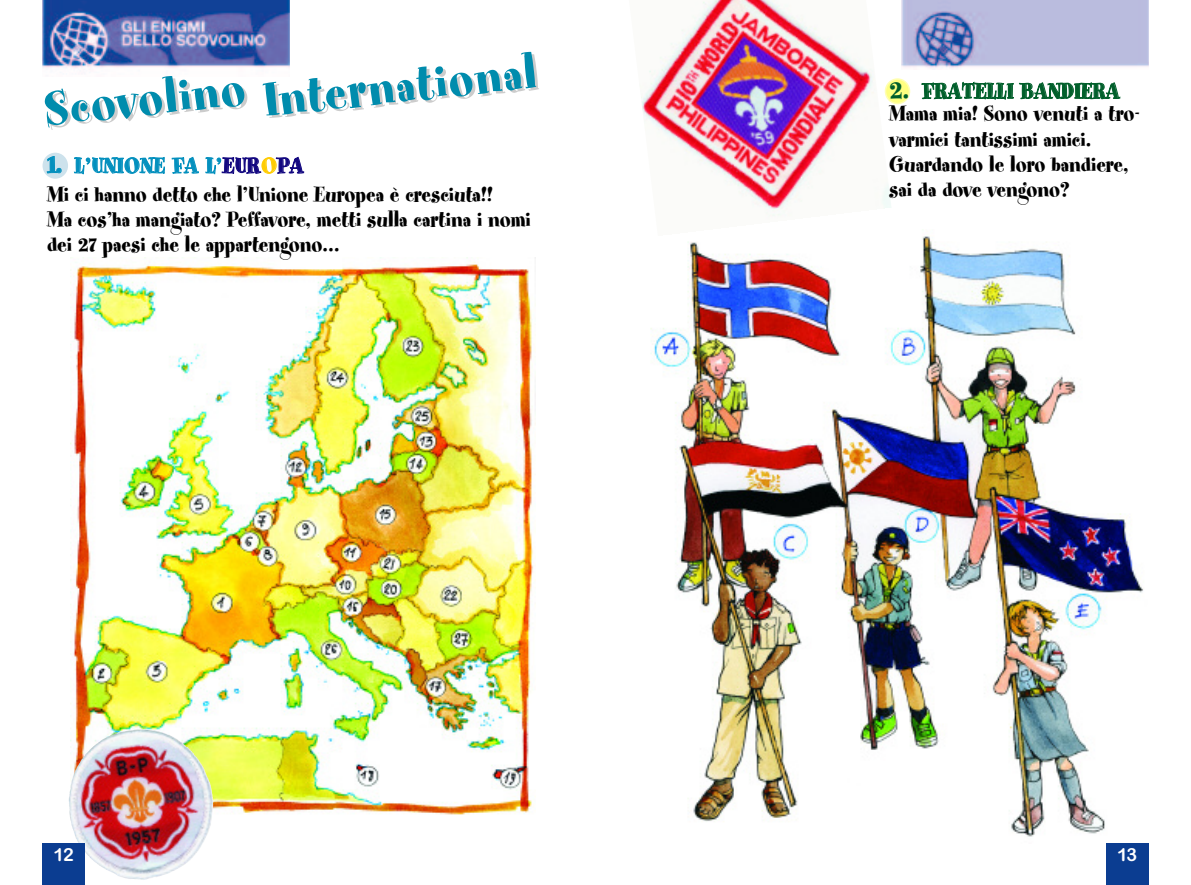
<style>
.page{position:relative;width:1191px;height:885px;background:#fff}
.page>*{position:absolute;margin:0;border:0;box-sizing:border-box;transform-origin:0 0}
.t1{font:54px "Spumoni LP";color:#008cad}
.t2{font:24px/25.2px "Spumoni LP";color:#000}
.t3{font:18px "Arial Rounded MT Bold";color:#fff}
.s1{font-size:30px;color:#0490be}
.s2{color:#0490be}
.s3{color:#130880}
.s4{color:#ffcc03}
.s5{font-size:30px;color:#015f2b}
.s6{color:#015f2b}
</style>
<div class="page">
<img style="left:650px;top:236px;width:493px;height:601px">
<img style="left:71px;top:257px;width:462px;height:564px">
<img style="left:121px;top:749px;width:92px;height:131px">
<svg style="left:650px;top:236px;width:242px;height:6px"></svg>
<img style="left:641px;top:0;width:250px;height:216px">
<svg style="left:43px;top:153px;width:25px;height:26px"></svg>
<svg style="left:884px;top:78px;width:26px;height:26px"></svg>
<div style="left:43px;top:843px;width:42px;height:41px;background:#0b3d91"></div>
<img style="left:901px;top:0;width:247px;height:69px">
<img style="left:43px;top:0;width:246px;height:69px">
<div style="left:1106px;top:843px;width:42px;height:41px;background:#0b3d91"></div>
<h1 class="t1" style="left:43px;top:104px;width:495px;rotate:-6deg">Scovolino International</h1>
<p class="t2" style="left:47px;top:155px;width:447px;line-height:28.5px"><span class="s1">1.</span> <span class="s2">L’UNIONE FA L’</span><span class="s3">EUR</span><span class="s4">O</span><span class="s3">PA<br></span>Mi ci hanno detto che l’Unione Europea è cresciuta!!</p>
<p class="t2" style="left:47px;top:210px;width:485px">Ma cos’ha mangiato? Peffavore, metti sulla cartina i nomi dei 27 paesi che le appartengono…</p>
<p class="t2" style="left:889px;top:83px;width:252px;line-height:22.6px"><span class="s5">2.</span> <span class="s6">FRATELLI BANDIERA<br></span>Mama mia! Sono venuti a tro-</p>
<p class="t2" style="left:889px;top:130px;width:241px">varmici tantissimi amici.<br>Guardando le loro bandiere, sai da dove vengono?</p>
<p class="t3" style="left:54px;top:844px;width:22px">12</p>
<p class="t3" style="left:1117px;top:844px;width:22px">13</p>
</div>
